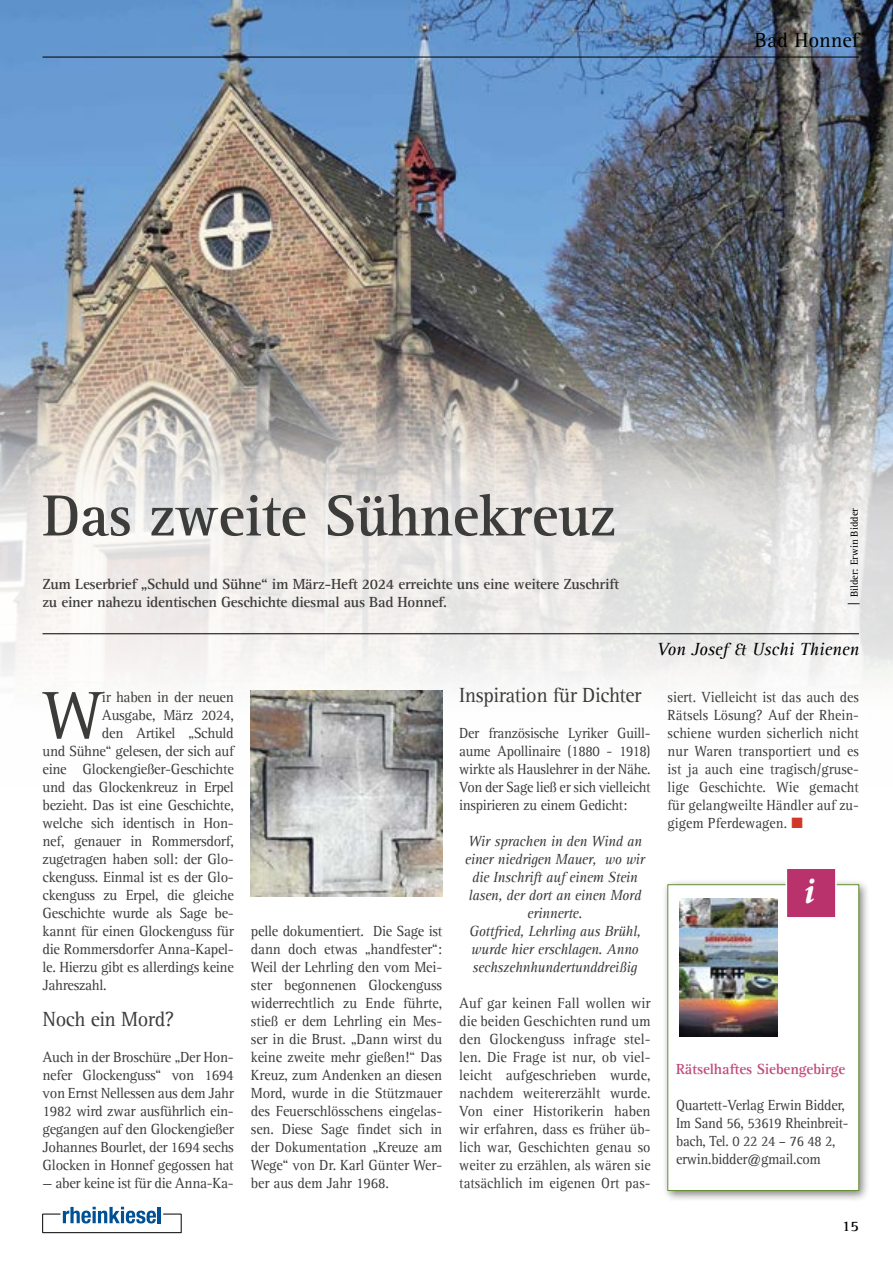
<style>
.page{position:relative;width:893px;height:1263px;background:#fff}
.page>*{position:absolute;margin:0;border:0;box-sizing:border-box;transform-origin:0 0}
.t1{font:69px "Rotis Serif";color:#3c3c3b}
.t2{font:700 60px "Rotis Serif";letter-spacing:-.01em;color:#3c3c3b}
.t3{font:italic 700 37.5px "Minion Pro";color:#fff}
.t4{font:21px "Rotis Serif";letter-spacing:-.02em;color:#3c3c3b}
.t5{font:21px "Rotis Serif";color:#000}
.t6{font:italic 18px "Rotis Serif";color:#000}
.t7{font:15px/18px "Rotis Serif";letter-spacing:-.02em;color:#3c3c3b;text-align:justify}
.t8{font:15px/18px "Rotis Serif";letter-spacing:-.02em;color:#3c3c3b;text-align:justify;scale:.96 1}
.t9{font:15px/18px "Rotis Serif";letter-spacing:-.02em;color:#3c3c3b;text-align:justify;scale:.95 1}
.t10{font:15px/18px "Rotis Serif";letter-spacing:-.02em;color:#3c3c3b;text-align:justify;scale:.94 1}
.t11{font:italic 15px/18px "Rotis Serif";letter-spacing:-.02em;color:#3c3c3b;text-align:center}
.t12{font:700 15px/18px "Rotis Serif";letter-spacing:-.02em;color:#3c3c3b}
.t13{font:700 15px "Rotis Serif";letter-spacing:-.01em;color:#c14978}
.t14{font:700 15px "Rotis Serif";color:#000}
.t15{font:10.5px "Rotis Serif";color:#000}
.s1{font-size:13.5px}
.s2{color:#d23627}
</style>
<div class="page">
<svg style="left:163px;top:1214px;width:19px;height:19px"></svg>
<hr style="left:43px;top:1232px;width:138px;height:1px;background:#000">
<hr style="left:158px;top:1207px;width:3px;height:16px;background:#005095">
<svg style="left:42px;top:1207px;width:114px;height:26px"></svg>
<img style="left:0;top:0;width:893px;height:786px">
<hr style="left:43px;top:57px;width:816px;height:1px;background:#000">
<hr style="left:43px;top:633px;width:816px;height:1px;background:#000">
<img style="left:251px;top:691px;width:191px;height:206px">
<div style="left:663px;top:879px;width:207px;height:323px;background:#000;opacity:.5"></div>
<div style="left:668px;top:884px;width:191px;height:307px;background:#fff;border:1px solid #659032"></div>
<div style="left:786px;top:867px;width:51px;height:51px;background:#ba326b;border:2px solid #fff"></div>
<img style="left:679px;top:898px;width:98px;height:139px">
<h3 class="t5" style="left:755px;top:28px;width:106px">Bad Honnef</h3>
<h2 class="t2" style="left:43px;top:480px;width:575px">Das zweite Sühnekreuz</h2>
<p class="t12" style="left:43px;top:575px;width:578px">Zum Leserbrief „Schuld und Sühne“ im März-Heft 2024 erreichte uns eine weitere Zuschrift zu einer nahezu identischen Geschichte diesmal aus Bad Honnef.</p>
<p class="t15" style="left:848px;top:606px;width:100px;rotate:-90deg"><span class="s1">|</span> Bilder: Erwin Bidder</p>
<p class="t6" style="left:657px;top:639px;width:204px">Von Josef &amp; Uschi Thienen</p>
<h1 class="t1" style="left:43px;top:676px;width:62px">W</h1>
<p class="t7" style="left:102px;top:688px;width:133px">ir haben in der neuen</p>
<p class="t7" style="left:102px;top:706px;width:133px">Ausgabe, März 2024,</p>
<p class="t7" style="left:102px;top:724px;width:133px">den Artikel „Schuld</p>
<p class="t7" style="left:43px;top:742px;width:193px">und Sühne“ gelesen, der sich auf</p>
<p class="t7" style="left:43px;top:760px;width:193px">eine Glockengießer-Geschichte</p>
<p class="t7" style="left:43px;top:778px;width:193px">und das Glockenkreuz in Erpel</p>
<p class="t7" style="left:43px;top:796px;width:193px">bezieht. Das ist eine Geschichte,</p>
<p class="t7" style="left:43px;top:814px;width:193px">welche sich identisch in Hon-</p>
<p class="t7" style="left:43px;top:832px;width:193px">nef, genauer in Rommersdorf,</p>
<p class="t7" style="left:43px;top:850px;width:193px">zugetragen haben soll: der Glo-</p>
<p class="t7" style="left:43px;top:868px;width:193px">ckenguss. Einmal ist es der Glo-</p>
<p class="t7" style="left:43px;top:886px;width:193px">ckenguss zu Erpel, die gleiche</p>
<p class="t7" style="left:43px;top:904px;width:193px">Geschichte wurde als Sage be-</p>
<p class="t7" style="left:43px;top:922px;width:193px">kannt für einen Glockenguss für</p>
<p class="t7" style="left:43px;top:940px;width:193px">die Rommersdorfer Anna-Kapel-</p>
<p class="t7" style="left:43px;top:958px;width:193px">le. Hierzu gibt es allerdings keine</p>
<p class="t7" style="left:43px;top:976px;width:66px">Jahreszahl.</p>
<h3 class="t4" style="left:43px;top:1007px;width:133px">Noch ein Mord?</h3>
<p class="t7" style="left:43px;top:1048px;width:193px">Auch in der Broschüre „Der Hon&shy;nefer Glockenguss“ von 1694 von Ernst Nellessen aus dem Jahr 1982 wird zwar ausführlich ein&shy;gegangen auf den Glockengießer Johannes Bourlet, der 1694 sechs Glocken in Honnef gegossen hat</p>
<p class="t7" style="left:43px;top:1174px;width:193px">— aber keine ist für die Anna-Ka-</p>
<p class="t7" style="left:251px;top:922px;width:193px">pelle dokumentiert. Die Sage ist dann doch etwas „handfester“:<br>Weil der Lehrling den vom Mei&shy;ster begonnenen Glockenguss widerrechtlich zu Ende führte, stieß er dem Lehrling ein Mes&shy;ser in die Brust. „Dann wirst du keine zweite mehr gießen!“ Das Kreuz, zum Andenken an diesen Mord, wurde in die Stützmauer des Feuerschlösschens eingelas&shy;sen. Diese Sage findet sich in der Dokumentation „Kreuze am Wege“ von Dr. Karl Günter Wer&shy;ber aus dem Jahr 1968.</p>
<h3 class="t4" style="left:459px;top:683px;width:184px">Inspiration für Dichter</h3>
<p class="t9" style="left:459px;top:724px;width:203px">Der französische Lyriker Guill&shy;aume Apollinaire (1880 - 1918) wirkte als Hauslehrer in der Nähe.<br>Von der Sage ließ er sich vielleicht inspirieren zu einem Gedicht:</p>
<p class="t11" style="left:465px;top:833px;width:182px">Wir sprachen in den Wind an einer niedrigen Mauer, wo wir die Inschrift auf einem Stein lasen, der dort an einen Mord erinnerte.<br>Gottfried, Lehrling aus Brühl, wurde hier erschlagen. Anno sechszehnhundertunddreißig</p>
<p class="t8" style="left:459px;top:994px;width:201px">Auf gar keinen Fall wollen wir die beiden Geschichten rund um den Glockenguss infrage stel&shy;len. Die Frage ist nur, ob viel&shy;leicht aufgeschrieben wurde, nachdem weitererzählt wurde.<br>Von einer Historikerin haben wir erfahren, dass es früher üb&shy;lich war, Geschichten genau so weiter zu erzählen, als wären sie tatsächlich im eigenen Ort pas-</p>
<p class="t10" style="left:668px;top:688px;width:205px">siert. Vielleicht ist das auch des Rätsels Lösung? Auf der Rhein&shy;schiene wurden sicherlich nicht nur Waren transportiert und es ist ja auch eine tragisch/gruse&shy;lige Geschichte. Wie gemacht für gelangweilte Händler auf zu&shy;gigem Pferdewagen. <span class="s2">■</span></p>
<h3 class="t3" style="left:804px;top:864px;width:13px">i</h3>
<p class="t13" style="left:676px;top:1060px;width:171px">Rätselhaftes Siebengebirge</p>
<p class="t9" style="left:676px;top:1096px;width:183px;text-align:left">Quartett-Verlag Erwin Bidder,<br>Im Sand 56, 53619 Rheinbreit&shy;bach, Tel. 0 22 24 – 76 48 2, erwin.bidder@gmail.com</p>
<p class="t14" style="left:842px;top:1217px;width:18px">15</p>
</div>
